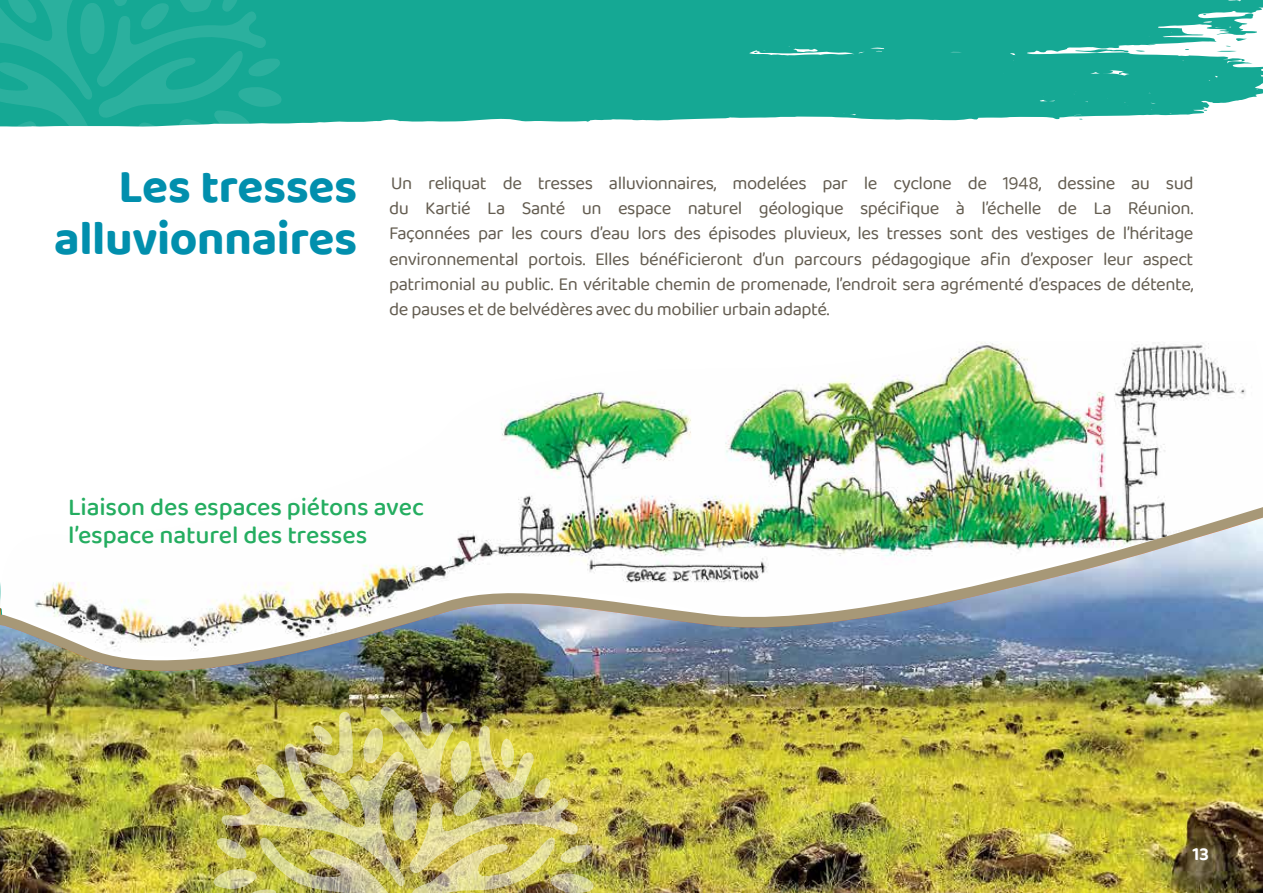
<style>
.page{position:relative;width:1263px;height:893px;background:#fff}
.page>*{position:absolute;margin:0;border:0;box-sizing:border-box;transform-origin:0 0}
.t1{font:700 47.85px/51.3px "Baloo Bhaina 2";letter-spacing:-.005em;color:#018fad;text-align:right}
.t2{font:500 25.2px/28px "Baloo Bhaina 2";letter-spacing:-.005em;color:#24ad60}
.t3{font:18.45px/25.2px "Baloo Bhaina 2";letter-spacing:-.025em;color:#635c50;text-align:justify}
.t4{font:700 18px "Baloo Bhaina 2";color:#fff}
</style>
<div class="page">
<img style="left:501px;top:342px;width:745px;height:158px">
<img style="left:519px;top:500px;width:744px;height:10px">
<img style="left:519px;top:510px;width:744px;height:8px">
<img style="left:0;top:518px;width:1263px;height:375px">
<svg style="left:284px;top:0;width:979px;height:124px;background:#28af9c"></svg>
<svg style="left:1135px;top:50px;width:10px;height:2px"></svg>
<svg style="left:1075px;top:49px;width:54px;height:4px"></svg>
<svg style="left:1216px;top:38px;width:31px;height:14px"></svg>
<svg style="left:0;top:0;width:284px;height:127px;background:#21ac99"></svg>
<img style="left:213px;top:705px;width:383px;height:188px">
<h1 class="t1" style="left:54px;top:160px;width:305px">Les tresses alluvionnaires</h1>
<p class="t3" style="left:389px;top:170px;width:806px">Un reliquat de tresses alluvionnaires, modelées par le cyclone de 1948, dessine au sud du Kartié La Santé un espace naturel géologique spécifique à l’échelle de La Réunion.<br>Façonnées par les cours d’eau lors des épisodes pluvieux, les tresses sont des vestiges de l’héritage environnemental portois. Elles bénéficieront d’un parcours pédagogique afin d’exposer leur aspect patrimonial au public. En véritable chemin de promenade, l’endroit sera agrémenté d’espaces de détente, de pauses et de belvédères avec du mobilier urbain adapté.</p>
<h2 class="t2" style="left:68px;top:492px;width:358px">Liaison des espaces piétons avec l’espace naturel des tresses</h2>
<p class="t4" style="left:1192px;top:844px;width:18px">13</p>
</div>
